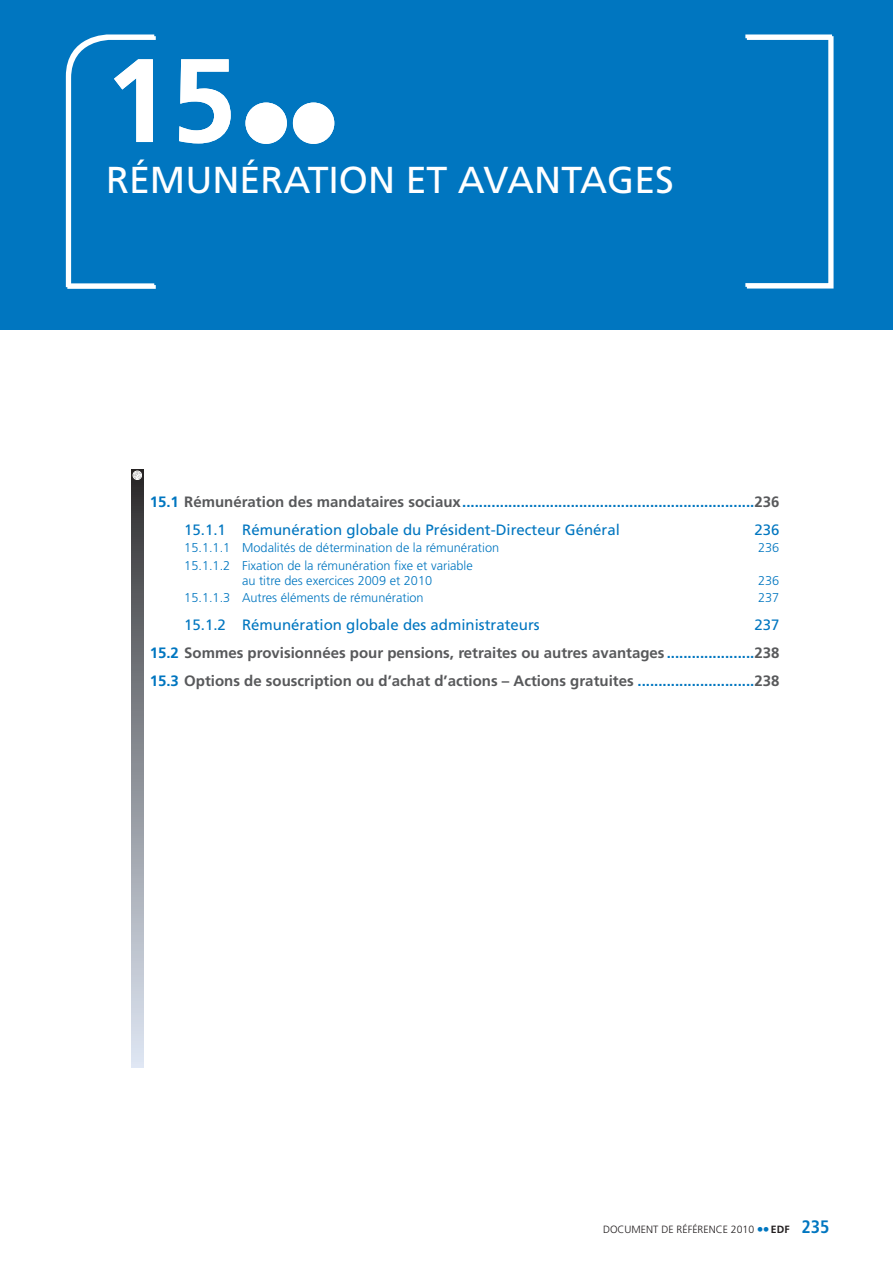
<style>
.page{position:relative;width:893px;height:1263px;background:#fff}
.page>*{position:absolute;margin:0;border:0;box-sizing:border-box;transform-origin:0 0}
.t1{font:700 118.5px "Frutiger LT Std";color:#fff}
.t2{font:37.5px "Frutiger LT Std";color:#fff}
.t3{font:700 15px/28px "Frutiger LT Std";color:#58595b;text-align:justify}
.t4{font:700 15px/28px "Frutiger LT Std";color:#0076c0}
.t5{font:15px "Frutiger LT Std";color:#0076c0}
.t6{font:300 12.75px/15px "Frutiger LT Std";color:#0076c0}
.t7{font:300 10.5px "Frutiger LT Std";color:#231f20}
.s1{color:#58595b}
.s2{font-weight:400}
.s3{font-weight:400;color:#0076c0}
.s4{color:#0076c0}
.s5{font-weight:900;font-size:13.5px;color:#0076c0}
.s6{font-weight:700}
.s7{font-weight:700;font-stretch:condensed;font-size:18px;color:#0076c0}
</style>
<div class="page">
<div style="left:0;top:0;width:892px;height:330px;background:#0076c0"></div>
<div style="left:743px;top:34px;width:89px;height:253px;border:4px solid #fff"></div>
<svg style="left:65px;top:34px;width:91px;height:255px"></svg>
<div style="left:745px;top:36px;width:88px;height:253px;border:4px solid #fff"></div>
<svg style="left:131px;top:470px;width:13px;height:597px;background:#8a8e95"></svg>
<div style="left:134px;top:472px;width:7px;height:7px;border:1px solid #fff;border-radius:50%"></div>
<div style="left:133px;top:471px;width:9px;height:9px;border:1px solid #fff;border-radius:50%"></div>
<h1 class="t1" style="left:105px;top:41px;width:240px">15••</h1>
<h2 class="t2" style="left:106px;top:158px;width:569px">RÉMUNÉRATION ET AVANTAGES</h2>
<p class="t4" style="left:184px;top:488px;width:596px;text-indent:-34px">15.1 <span class="s1">Rémunération des mandataires sociaux</span>......................................................................<span class="s1">236<br></span><span class="s2">15.1.1 Rémunération globale du Président-Directeur Général</span></p>
<p class="t5" style="left:754px;top:521px;width:27px">236</p>
<p class="t6" style="left:184px;top:542px;width:316px">15.1.1.1 Modalités de détermination de la rémunération</p>
<p class="t6" style="left:758px;top:542px;width:23px">236</p>
<p class="t6" style="left:242px;top:559px;width:232px;text-indent:-58px">15.1.1.2 Fixation de la rémunération fixe et variable au titre des exercices 2009 et 2010</p>
<p class="t6" style="left:758px;top:574px;width:23px">236</p>
<p class="t6" style="left:184px;top:591px;width:241px">15.1.1.3 Autres éléments de rémunération</p>
<p class="t6" style="left:758px;top:591px;width:23px">237</p>
<p class="t5" style="left:184px;top:615px;width:357px">15.1.2 Rémunération globale des administrateurs</p>
<p class="t3" style="left:150px;top:610px;width:631px;text-indent:604px"><span class="s3">237<br></span><span class="s4">15.2</span> Sommes provisionnées pour pensions, retraites ou autres avantages <span class="s4">.....................</span>238<br><span class="s4">15.3</span> Options de souscription ou d’achat d’actions – Actions gratuites <span class="s4">............................</span>238</p>
<p class="t7" style="left:603px;top:1223px;width:228px">DOCUMENT DE RÉFÉRENCE 2010 <span class="s5">••</span><span class="s6">EDF</span> <span class="s7">235</span></p>
</div>
